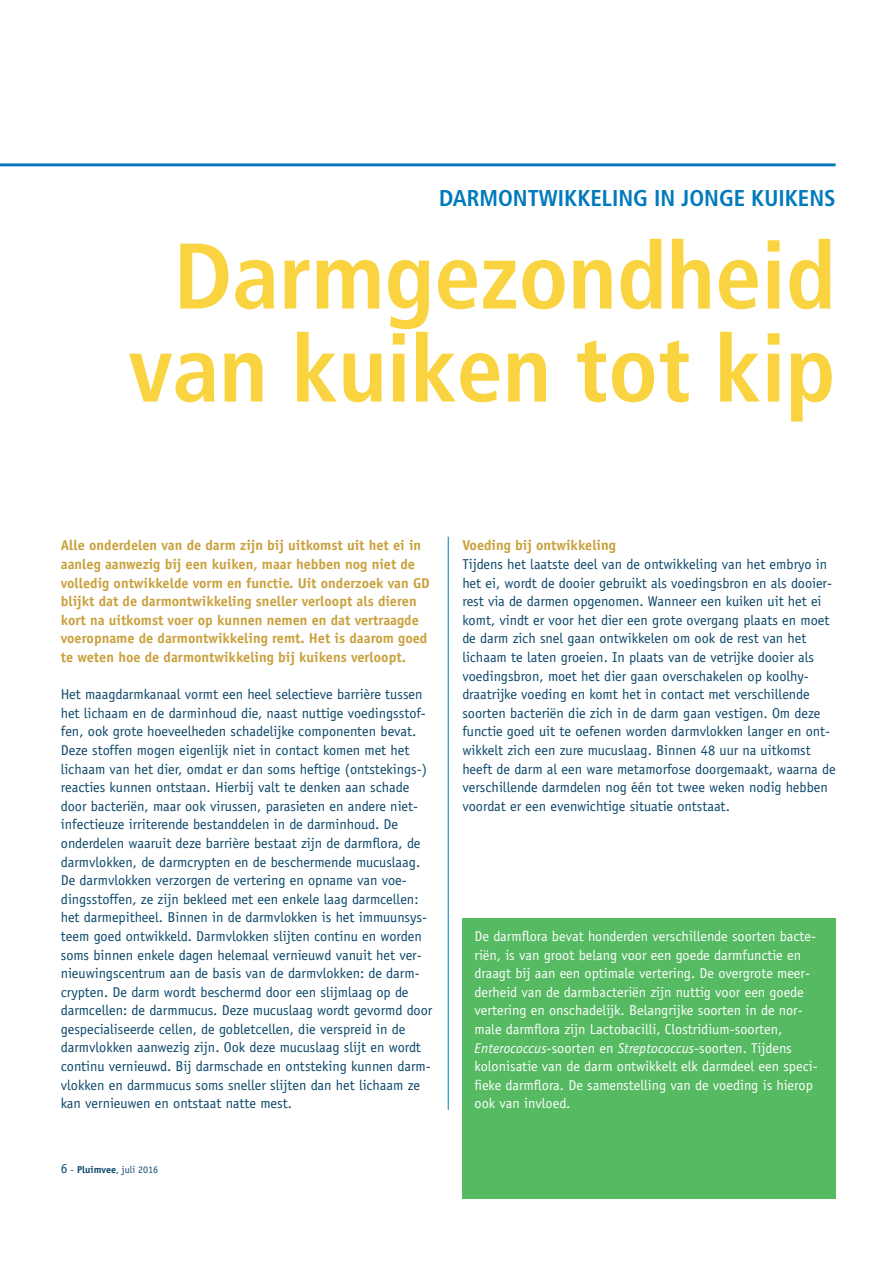
<style>
.page{position:relative;width:893px;height:1263px;background:#fff}
.page>*{position:absolute;margin:0;border:0;box-sizing:border-box;transform-origin:0 0}
.t1{font:700 condensed 93px/93px "Frutiger LT Std";color:#fad440;text-align:center}
.t2{font:700 condensed 22.95px "Frutiger LT Std";color:#007abc}
.t3{font:14.25px/18.6px "Officina Sans Std";color:#0c476a}
.t4{font:14.25px/18.6px "Officina Sans Std";color:#fdfefd}
.t5{font:700 14.25px/18.6px "Officina Sans Std";color:#c9a13c}
.t6{font:10.05px "Officina Sans Std";color:#0c476a}
.s1{font-size:13.65px}
.s2{font-weight:700}
.s3{font-style:italic}
</style>
<div class="page">
<hr style="left:0;top:163px;width:835px;height:3px;background:#007abc">
<hr style="left:448px;top:537px;width:1px;height:573px;background:#007abc">
<div style="left:462px;top:918px;width:373px;height:281px;background:#55ba62"></div>
<h2 class="t2" style="left:439px;top:188px;width:398px">DARMONTWIKKELING IN JONGE KUIKENS</h2>
<h1 class="t1" style="left:128px;top:235px;width:709px">Darmgezondheid van kuiken tot kip</h1>
<p class="t5" style="left:61px;top:537px;width:370px">Alle onderdelen van de darm zijn bij uitkomst uit het ei in aanleg aanwezig bij een kuiken, maar hebben nog niet de volledig ontwikkelde vorm en functie. Uit onderzoek van GD blijkt dat de darmontwikkeling sneller verloopt als dieren kort na uitkomst voer op kunnen nemen en dat vertraagde voeropname de darmontwikkeling remt. Het is daarom goed te weten hoe de darmontwikkeling bij kuikens verloopt.</p>
<p class="t3" style="left:61px;top:686px;width:373px">Het maagdarmkanaal vormt een heel selectieve barrière tussen het lichaam en de darminhoud die, naast nuttige voedingsstof&shy;fen, ook grote hoeveelheden schadelijke componenten bevat.<br>Deze stoffen mogen eigenlijk niet in contact komen met het lichaam van het dier, omdat er dan soms heftige (ontstekings-) reacties kunnen ontstaan. Hierbij valt te denken aan schade door bacteriën, maar ook virussen, parasieten en andere niet&shy;infectieuze irriterende bestanddelen in de darminhoud. De onderdelen waaruit deze barrière bestaat zijn de darmflora, de darmvlokken, de darmcrypten en de beschermende mucuslaag.<br>De darmvlokken verzorgen de vertering en opname van voe&shy;dingsstoffen, ze zijn bekleed met een enkele laag darmcellen: het darmepitheel. Binnen in de darmvlokken is het immuunsys&shy;teem goed ontwikkeld. Darmvlokken slijten continu en worden soms binnen enkele dagen helemaal vernieuwd vanuit het ver&shy;nieuwingscentrum aan de basis van de darmvlokken: de darm&shy;crypten. De darm wordt beschermd door een slijmlaag op de darmcellen: de darmmucus. Deze mucuslaag wordt gevormd door gespecialiseerde cellen, de gobletcellen, die verspreid in de darmvlokken aanwezig zijn. Ook deze mucuslaag slijt en wordt continu vernieuwd. Bij darmschade en ontsteking kunnen darm&shy;vlokken en darmmucus soms sneller slijten dan het lichaam ze kan vernieuwen en ontstaat natte mest.</p>
<p class="t6" style="left:61px;top:1166px;width:99px"><span class="s1">6</span> - <span class="s2">Pluimvee</span>, juli 2016</p>
<p class="t5" style="left:462px;top:537px;width:155px">Voeding bij ontwikkeling</p>
<p class="t3" style="left:462px;top:556px;width:375px">Tijdens het laatste deel van de ontwikkeling van het embryo in het ei, wordt de dooier gebruikt als voedingsbron en als dooier&shy;rest via de darmen opgenomen. Wanneer een kuiken uit het ei komt, vindt er voor het dier een grote overgang plaats en moet de darm zich snel gaan ontwikkelen om ook de rest van het lichaam te laten groeien. In plaats van de vetrijke dooier als voedingsbron, moet het dier gaan overschakelen op koolhy&shy;draatrijke voeding en komt het in contact met verschillende soorten bacteriën die zich in de darm gaan vestigen. Om deze functie goed uit te oefenen worden darmvlokken langer en ont&shy;wikkelt zich een zure mucuslaag. Binnen 48 uur na uitkomst heeft de darm al een ware metamorfose doorgemaakt, waarna de verschillende darmdelen nog één tot twee weken nodig hebben voordat er een evenwichtige situatie ontstaat.</p>
<p class="t4" style="left:475px;top:928px;width:345px">De darmflora bevat honderden verschillende soorten bacte&shy;riën, is van groot belang voor een goede darmfunctie en draagt bij aan een optimale vertering. De overgrote meer&shy;derheid van de darmbacteriën zijn nuttig voor een goede vertering en onschadelijk. Belangrijke soorten in de nor&shy;male darmflora zijn Lactobacilli, Clostridium-soorten, <span class="s3">Enterococcus</span>-soorten en <span class="s3">Streptococcus</span>-soorten. Tijdens kolonisatie van de darm ontwikkelt elk darmdeel een speci&shy;fieke darmflora. De samenstelling van de voeding is hierop ook van invloed.</p>
</div>
